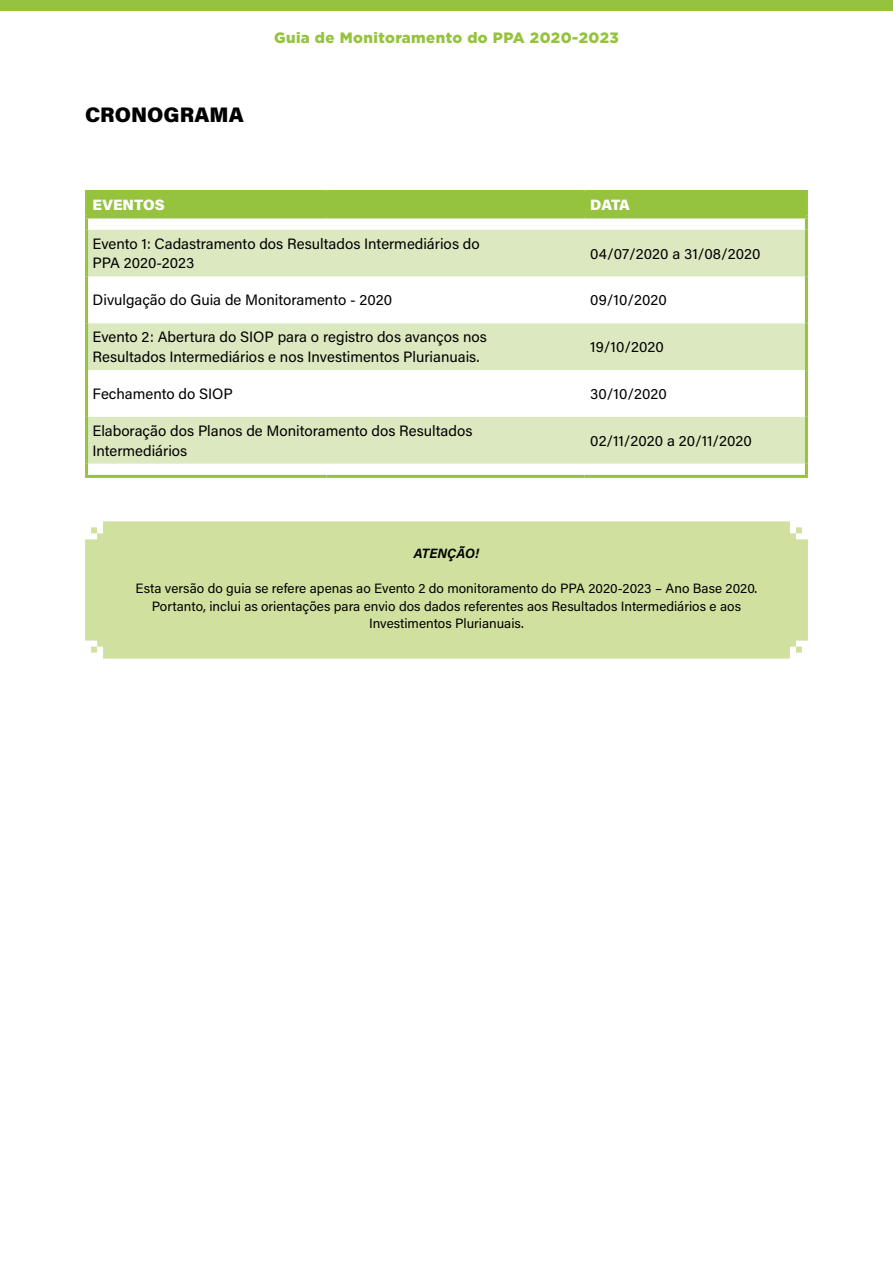
<style>
.page{position:relative;width:893px;height:1263px;background:#fff}
.page>*{position:absolute;margin:0;border:0;box-sizing:border-box;transform-origin:0 0}
.t1{font:900 21px "Acumin Pro";color:#000}
.t2{font:15px/19.5px "Acumin Pro";color:#000}
.t3{font:900 15px "Gotham HTF";letter-spacing:.03em;color:#95c33d}
.t4{font:900 15px "Acumin Pro";color:#fff}
.t5{font:13.5px/17.5px "Acumin Pro";color:#000;text-align:center}
.t6{font:italic 700 13.5px "Acumin Pro";color:#000}
</style>
<div class="page">
<div style="left:0;top:0;width:893px;height:11px;background:#95c33d"></div>
<svg style="left:88px;top:230px;width:717px;height:234px;fill:#dce9c0"></svg>
<hr style="left:85px;top:190px;width:241px;height:3px;background:#95c33d">
<hr style="left:326px;top:190px;width:258px;height:3px;background:#95c33d">
<hr style="left:584px;top:190px;width:224px;height:3px;background:#95c33d">
<svg style="left:85px;top:191px;width:723px;height:39px"></svg>
<svg style="left:85px;top:464px;width:3px;height:11px"></svg>
<svg style="left:805px;top:464px;width:3px;height:11px"></svg>
<hr style="left:85px;top:475px;width:241px;height:3px;background:#95c33d">
<hr style="left:326px;top:475px;width:258px;height:3px;background:#95c33d">
<hr style="left:584px;top:475px;width:224px;height:3px;background:#95c33d">
<hr style="left:85px;top:230px;width:3px;height:46px;background:#95c33d">
<hr style="left:805px;top:230px;width:3px;height:46px;background:#95c33d">
<hr style="left:85px;top:276px;width:3px;height:47px;background:#95c33d">
<hr style="left:805px;top:276px;width:3px;height:47px;background:#95c33d">
<hr style="left:85px;top:323px;width:3px;height:47px;background:#95c33d">
<hr style="left:805px;top:323px;width:3px;height:47px;background:#95c33d">
<hr style="left:85px;top:370px;width:3px;height:47px;background:#95c33d">
<hr style="left:805px;top:370px;width:3px;height:47px;background:#95c33d">
<hr style="left:85px;top:417px;width:3px;height:47px;background:#95c33d">
<hr style="left:805px;top:417px;width:3px;height:47px;background:#95c33d">
<div style="left:85px;top:521px;width:723px;height:138px;background:#d0e19f"></div>
<h1 class="t1" style="left:85px;top:100px;width:160px">CRONOGRAMA</h1>
<p class="t3" style="left:274px;top:29px;width:346px">Guia de Monitoramento do PPA 2020-2023</p>
<p class="t4" style="left:93px;top:194px;width:74px">EVENTOS</p>
<p class="t4" style="left:590px;top:194px;width:41px">DATA</p>
<p class="t2" style="left:93px;top:233px;width:389px">Evento 1: Cadastramento dos Resultados Intermediários do<br>PPA 2020-2023</p>
<p class="t2" style="left:590px;top:243px;width:172px">04/07/2020 a 31/08/2020</p>
<p class="t2" style="left:93px;top:290px;width:301px">Divulgação do Guia de Monitoramento - 2020</p>
<p class="t2" style="left:590px;top:290px;width:78px">09/10/2020</p>
<p class="t2" style="left:93px;top:327px;width:396px">Evento 2: Abertura do SIOP para o registro dos avanços nos<br>Resultados Intermediários e nos Investimentos Plurianuais.</p>
<p class="t2" style="left:590px;top:337px;width:75px">19/10/2020</p>
<p class="t2" style="left:93px;top:383px;width:142px">Fechamento do SIOP</p>
<p class="t2" style="left:590px;top:383px;width:78px">30/10/2020</p>
<p class="t2" style="left:93px;top:420px;width:381px">Elaboração dos Planos de Monitoramento dos Resultados<br>Intermediários</p>
<p class="t2" style="left:590px;top:430px;width:163px">02/11/2020 a 20/11/2020</p>
<p class="t6" style="left:414px;top:544px;width:67px">ATENÇÃO!</p>
<p class="t5" style="left:136px;top:579px;width:623px">Esta versão do guia se refere apenas ao Evento 2 do monitoramento do PPA 2020-2023 – Ano Base 2020.<br>Portanto, inclui as orientações para envio dos dados referentes aos Resultados Intermediários e aos<br>Investimentos Plurianuais.</p>
</div>
